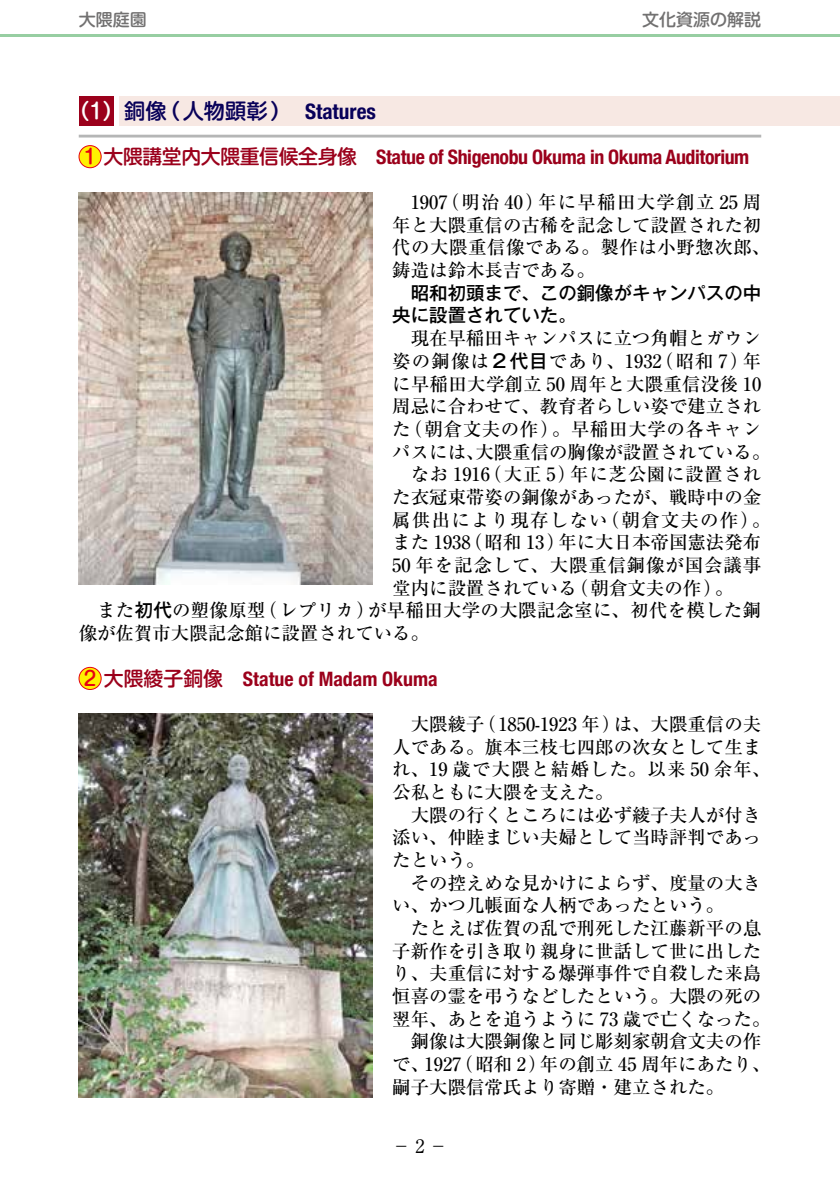
<style>
.page{position:relative;width:840px;height:1191px;background:#fff}
.page>*{position:absolute;margin:0;border:0;box-sizing:border-box;transform-origin:0 0}
.t1{font:500 21.2px "Shin M Go Pro";color:#080059}
.t2{font:700 condensed 19.8px "Helvetica Neue";letter-spacing:-.02em;color:#9b001b}
.t3{font:700 condensed 19.8px "Helvetica Neue";color:#9b001b}
.t4{font:500 18.4px/22.6px "Ryumin Pro";color:#000}
.t5{font:500 18.4px/22.6px "Gothic MB101 Pro";color:#000}
.t6{font:500 18.4px "Ryumin Pro";letter-spacing:.06em;color:#000}
.t7{font:500 18.4px "Ryumin Pro";letter-spacing:.04em;color:#000}
.t8{font:500 18.4px "Ryumin Pro";letter-spacing:.035em;color:#000}
.t9{font:500 18.4px "Ryumin Pro";letter-spacing:.065em;color:#000}
.t10{font:500 18.4px "Ryumin Pro";letter-spacing:.045em;color:#000}
.t11{font:18.4px "Ryumin Pro";color:#000}
.t12{font:500 17px "Shin M Go Pro";color:#727171}
.s1{color:#fff}
.s2{font-family:"Helvetica Neue";font-weight:700;font-stretch:condensed}
.s3{font-family:"Shin M Go Pro";font-weight:500;font-stretch:normal;color:#e60012}
.s4{font-family:"Shin M Go Pro";font-weight:500;font-stretch:normal}
.s5{font-family:"Gothic MB101 Pro"}
</style>
<div class="page">
<div style="left:119px;top:96px;width:720px;height:30px;background:#f7e8e3"></div>
<hr style="left:79px;top:135px;width:681px;height:2px;background:#b5b6b6">
<div style="left:79px;top:146px;width:22px;height:22px;background:#fff100;border-radius:50%"></div>
<div style="left:79px;top:145px;width:22px;height:23px;border:1px solid #e60012;border-radius:50%"></div>
<div style="left:79px;top:667px;width:22px;height:22px;background:#fff100;border-radius:50%"></div>
<div style="left:79px;top:667px;width:22px;height:23px;border:1px solid #e60012;border-radius:50%"></div>
<div style="left:79px;top:96px;width:34px;height:30px;background:#9b001b"></div>
<hr style="left:0;top:34px;width:839px;height:3px;background:#97cea2">
<img style="left:79px;top:193px;width:293px;height:391px">
<img style="left:79px;top:714px;width:293px;height:383px">
<p class="t12" style="left:79px;top:6px;width:70px">大隈庭園</p>
<p class="t12" style="left:641px;top:6px;width:121px">文化資源の解説</p>
<p class="t1" style="left:68px;top:94px;width:309px"><span class="s1">（1）</span>銅像（人物顕彰）　<span class="s2">Statures</span></p>
<p class="t2" style="left:84px;top:145px;width:666px"><span class="s3">1</span> <span class="s4">大隈講堂内大隈重信候全身像　</span>Statue of Shigenobu Okuma in Okuma Auditorium</p>
<p class="t4" style="left:392px;top:189px;width:379px;text-indent:18px">1907（明治 40）年に早稲田大学創立 25 周年と大隈重信の古稀を記念して設置された初代の大隈重信像である。製作は小野惣次郎、鋳造は鈴木長吉である。</p>
<p class="t5" style="left:392px;top:279px;width:370px;text-indent:18px">昭和初頭まで、この銅像がキャンパスの中央に設置されていた。</p>
<p class="t4" style="left:410px;top:326px;width:352px">現在早稲田キャンパスに立つ角帽とガウン</p>
<p class="t6" style="left:392px;top:346px;width:370px">姿の銅像は<span class="s5">２代目</span>であり、1932（昭和 7）年</p>
<p class="t4" style="left:392px;top:371px;width:370px">に早稲田大学創立 50 周年と大隈重信没後 10</p>
<p class="t4" style="left:392px;top:394px;width:370px">周忌に合わせて、教育者らしい姿で建立され</p>
<p class="t8" style="left:392px;top:414px;width:370px">た（朝倉文夫の作）。早稲田大学の各キャン</p>
<p class="t4" style="left:392px;top:439px;width:379px">パスには、大隈重信の胸像が設置されている。</p>
<p class="t7" style="left:410px;top:460px;width:352px">なお 1916（大正 5）年に芝公園に設置され</p>
<p class="t4" style="left:392px;top:484px;width:370px">た衣冠束帯姿の銅像があったが、戦時中の金</p>
<p class="t9" style="left:392px;top:505px;width:379px">属供出により現存しない（朝倉文夫の作）。</p>
<p class="t4" style="left:392px;top:530px;width:370px">また 1938（昭和 13）年に大日本帝国憲法発布</p>
<p class="t10" style="left:392px;top:551px;width:370px">50 年を記念して、大隈重信銅像が国会議事</p>
<p class="t4" style="left:392px;top:575px;width:342px">堂内に設置されている（朝倉文夫の作）。</p>
<p class="t4" style="left:97px;top:598px;width:665px">また<span class="s5">初代</span>の塑像原型（レプリカ）が早稲田大学の大隈記念室に、初代を模した銅</p>
<p class="t4" style="left:79px;top:620px;width:352px">像が佐賀市大隈記念館に設置されている。</p>
<p class="t3" style="left:84px;top:666px;width:355px"><span class="s3">2</span> <span class="s4">大隈綾子銅像　</span>Statue of Madam Okuma</p>
<p class="t4" style="left:392px;top:711px;width:379px;text-indent:18px">大隈綾子（1850-1923 年）は、大隈重信の夫人である。旗本三枝七四郎の次女として生まれ、19 歳で大隈と結婚した。以来 50 余年、公私ともに大隈を支えた。</p>
<p class="t4" style="left:392px;top:802px;width:370px;text-align:justify;text-indent:18px">大隈の行くところには必ず綾子夫人が付き添い、仲睦まじい夫婦として当時評判であったという。</p>
<p class="t4" style="left:392px;top:870px;width:370px;text-indent:18px">その控えめな見かけによらず、度量の大きい、かつ几帳面な人柄であったという。</p>
<p class="t4" style="left:410px;top:915px;width:352px">たとえば佐賀の乱で刑死した江藤新平の息</p>
<p class="t4" style="left:392px;top:938px;width:370px">子新作を引き取り親身に世話して世に出した</p>
<p class="t4" style="left:392px;top:961px;width:370px">り、夫重信に対する爆弾事件で自殺した来島</p>
<p class="t4" style="left:392px;top:983px;width:370px">恒喜の霊を弔うなどしたという。大隈の死の</p>
<p class="t4" style="left:392px;top:1006px;width:379px">翌年、あとを追うように 73 歳で亡くなった。</p>
<p class="t4" style="left:410px;top:1029px;width:352px">銅像は大隈銅像と同じ彫刻家朝倉文夫の作</p>
<p class="t4" style="left:392px;top:1051px;width:379px">で、1927（昭和 2）年の創立 45 周年にあたり、</p>
<p class="t4" style="left:392px;top:1074px;width:333px">嗣子大隈信常氏より寄贈・建立された。</p>
<p class="t11" style="left:392px;top:1131px;width:57px">−2−</p>
</div>
